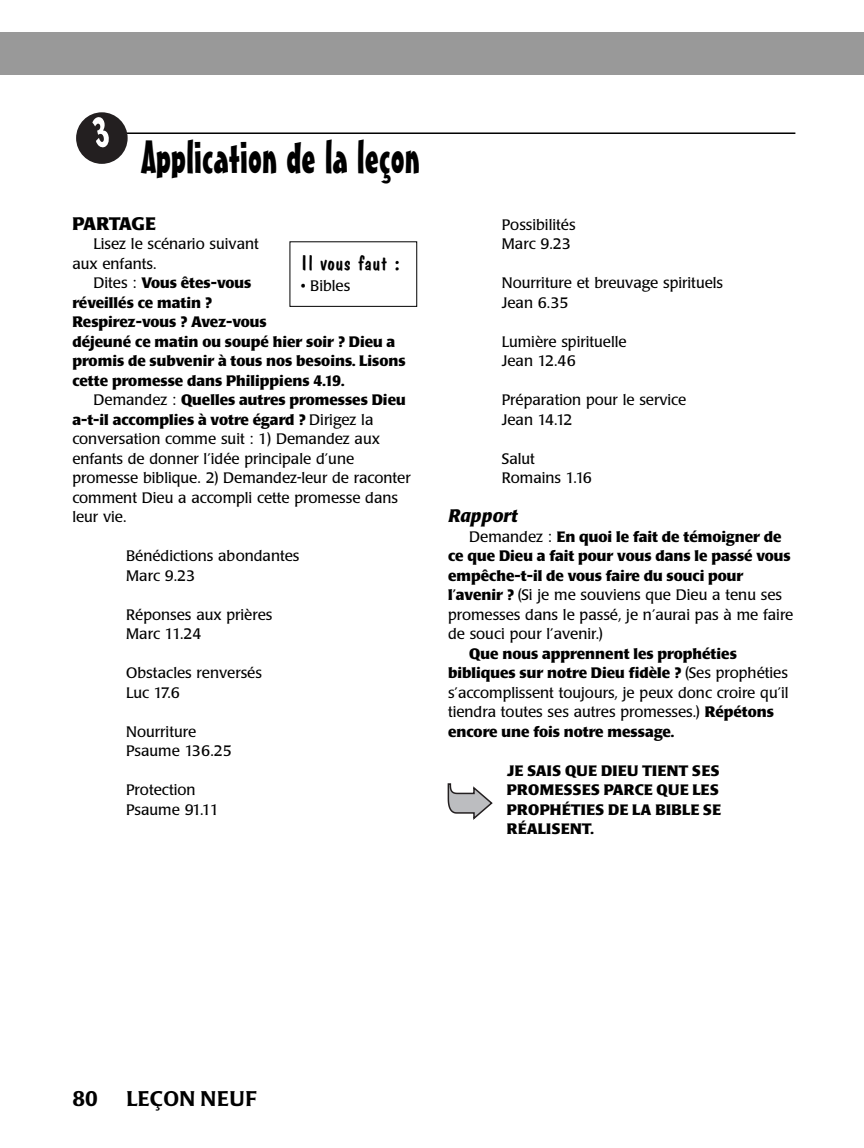
<style>
.page{position:relative;width:864px;height:1148px;background:#fff}
.page>*{position:absolute;margin:0;border:0;box-sizing:border-box;transform-origin:0 0}
.t1{font:45px "Mister Earl BT";color:#000}
.t2{font:500 21px "Poppl Laudatio";letter-spacing:.02em;color:#000}
.t3{font:21px "Dom Casual";color:#000;scale:1.05 1}
.t4{font:700 18px "Poppl Laudatio";letter-spacing:-.03em;color:#000}
.t5{font:italic 700 18px "Poppl Laudatio";color:#000}
.t6{font:700 15px/19.5px "Poppl Laudatio";color:#000}
.t7{font:15px/19.5px "Poppl Laudatio";color:#000}
.t8{font:700 15px/19.5px "Poppl Laudatio";letter-spacing:.02em;color:#000}
.s1{font-weight:400}
.s2{font-weight:700}
</style>
<div class="page">
<div style="left:0;top:32px;width:864px;height:42px;background:#999"></div>
<hr style="left:126px;top:132px;width:669px;height:2px;background:#000">
<svg style="left:448px;top:783px;width:45px;height:37px"></svg>
<div style="left:290px;top:241px;width:127px;height:66px;border:1px solid #000"></div>
<svg style="left:76px;top:112px;width:52px;height:52px"></svg>
<h1 class="t1" style="left:141px;top:141px;width:280px">Application de la leçon</h1>
<p class="t4" style="left:72px;top:216px;width:85px">PARTAGE</p>
<p class="t7" style="left:72px;top:236px;width:188px;text-indent:21px">Lisez le scénario suivant aux enfants.</p>
<p class="t6" style="left:72px;top:275px;width:335px;text-indent:21px"><span class="s1">Dites :</span> Vous êtes-vous<br>réveillés ce matin ?<br>Respirez-vous ? Avez-vous<br>déjeuné ce matin ou soupé hier soir ? Dieu a promis de subvenir à tous nos besoins. Lisons cette promesse dans Philippiens 4.19.</p>
<p class="t7" style="left:72px;top:392px;width:340px;text-indent:21px">Demandez : <span class="s2">Quelles autres promesses Dieu a-t-il accomplies à votre égard ?</span> Dirigez la conversation comme suit : 1) Demandez aux enfants de donner l’idée principale d’une promesse biblique. 2) Demandez-leur de raconter comment Dieu a accompli cette promesse dans leur vie.</p>
<p class="t7" style="left:126px;top:548px;width:175px">Bénédictions abondantes<br>Marc 9.23</p>
<p class="t7" style="left:126px;top:606px;width:148px">Réponses aux prières<br>Marc 11.24</p>
<p class="t7" style="left:126px;top:665px;width:137px">Obstacles renversés<br>Luc 17.6</p>
<p class="t7" style="left:126px;top:723px;width:107px">Nourriture<br>Psaume 136.25</p>
<p class="t7" style="left:126px;top:782px;width:94px">Protection<br>Psaume 91.11</p>
<h2 class="t3" style="left:301px;top:255px;width:96px">Il vous faut :</h2>
<p class="t7" style="left:301px;top:278px;width:51px">• Bibles</p>
<p class="t7" style="left:502px;top:216px;width:75px">Possibilités<br>Marc 9.23</p>
<p class="t7" style="left:502px;top:275px;width:223px">Nourriture et breuvage spirituels<br>Jean 6.35</p>
<p class="t7" style="left:502px;top:333px;width:126px">Lumière spirituelle<br>Jean 12.46</p>
<p class="t7" style="left:502px;top:392px;width:186px">Préparation pour le service<br>Jean 14.12</p>
<p class="t7" style="left:502px;top:450px;width:92px">Salut<br>Romains 1.16</p>
<p class="t5" style="left:448px;top:509px;width:71px">Rapport</p>
<p class="t6" style="left:448px;top:528px;width:347px;text-indent:21px"><span class="s1">Demandez :</span> En quoi le fait de témoigner de ce que Dieu a fait pour vous dans le passé vous empêche-t-il de vous faire du souci pour l’avenir ? <span class="s1">(Si je me souviens que Dieu a tenu ses promesses dans le passé, je n’aurai pas à me faire de souci pour l’avenir.)</span></p>
<p class="t6" style="left:448px;top:645px;width:342px;text-indent:21px">Que nous apprennent les prophéties bibliques sur notre Dieu fidèle ? <span class="s1">(Ses prophéties s’accomplissent toujours, je peux donc croire qu’il tiendra toutes ses autres promesses.)</span> Répétons encore une fois notre message.</p>
<p class="t8" style="left:507px;top:762px;width:216px">JE SAIS QUE DIEU TIENT SES<br>PROMESSES PARCE QUE LES<br>PROPHÉTIES DE LA BIBLE SE<br>RÉALISENT.</p>
<h2 class="t2" style="left:73px;top:1090px;width:27px">80</h2>
<h2 class="t2" style="left:127px;top:1090px;width:132px">LEÇON NEUF</h2>
</div>
